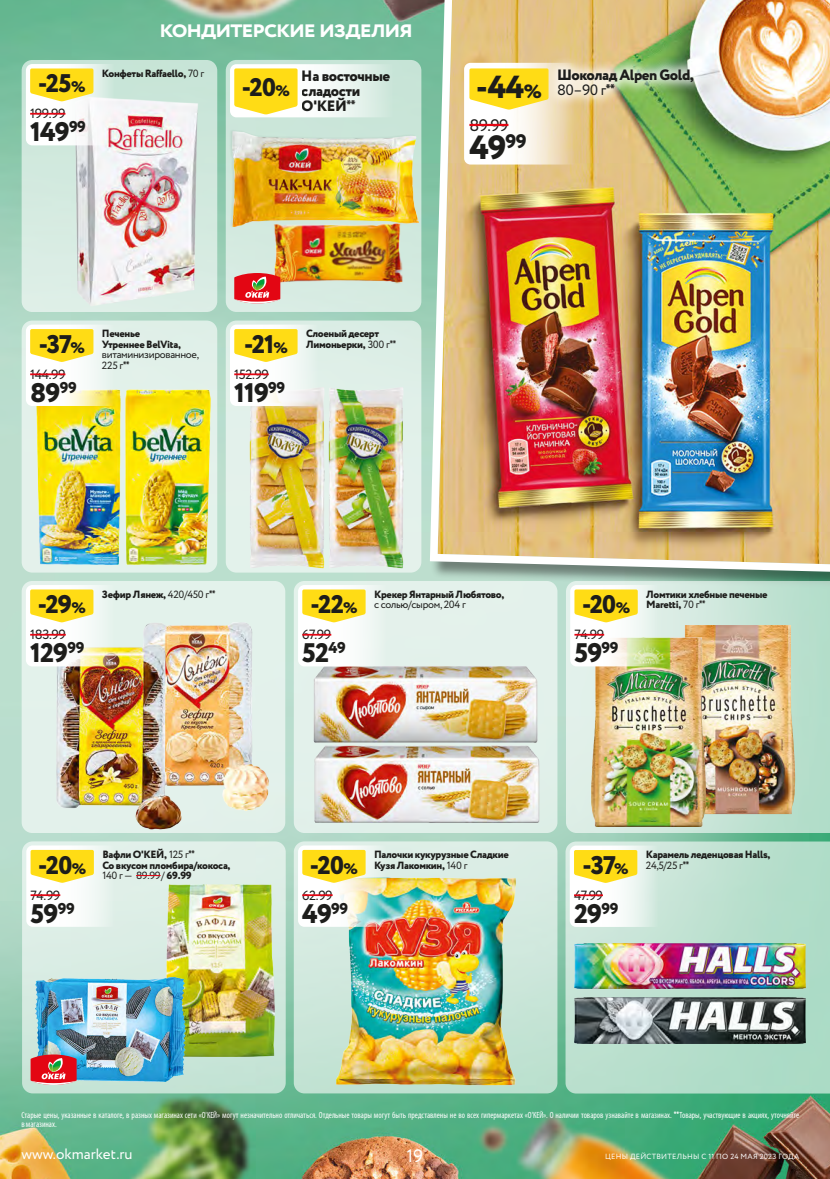
<style>
.page{position:relative;width:830px;height:1179px;background:#fff}
.page>*{position:absolute;margin:0;border:0;box-sizing:border-box;transform-origin:0 0}
.t1{font:800 33.6px "Circe";color:#1d1d1b}
.t2{font:800 31.8px "Circe";color:#1d1d1b}
.t3{font:800 26.85px "Circe";letter-spacing:-.03em;color:#1d1d1b}
.t4{font:800 25.5px "Circe";letter-spacing:-.03em;color:#1d1d1b}
.t5{font:700 24px "Circe";letter-spacing:-.04em;color:#fff}
.t6{font:18px "Circe";color:#fff}
.t7{font:16.65px "Circe";color:#1d1d1b}
.t8{font:800 15px/15px "Circe";letter-spacing:-.03em;color:#1d1d1b}
.t9{font:15px "Circe";color:#fff}
.t10{font:13.35px "Circe";letter-spacing:-.03em;color:#1d1d1b}
.t11{font:800 10.5px/10.5px "Circe";letter-spacing:-.03em;color:#1d1d1b}
.t12{font:10.5px/10.5px "Circe";letter-spacing:-.03em;color:#1d1d1b}
.t13{font:condensed 9px/9px "Myriad Pro";color:#fff;scale:.95 1}
.t14{font:7.5px "Circe";letter-spacing:.03em;color:#fff}
.s1{font-size:15.3px}
.s2{font-weight:400}
.s3{font-family:"PT Sans";font-weight:700;font-stretch:condensed}
.s4{font-size:19.2px}
.s5{font-family:"PT Sans";font-weight:700}
</style>
<div class="page">
<img style="left:0;top:0;width:830px;height:1179px">
<img style="left:426px;top:0;width:404px;height:576px">
<div style="left:22px;top:320px;width:195px;height:252px;background:#e2f1ea;border-radius:11px"></div>
<img style="left:125px;top:389px;width:86px;height:176px">
<img style="left:36px;top:405px;width:85px;height:160px">
<svg style="left:26px;top:324px;width:98px;height:82px"></svg>
<hr style="left:30px;top:373px;width:35px;height:2px;background:#e30613">
<svg style="left:30px;top:329px;width:63px;height:33px;background:#fee032"></svg>
<div style="left:226px;top:320px;width:195px;height:252px;background:#ddeee6;border-radius:11px"></div>
<img style="left:226px;top:402px;width:39px;height:170px">
<img style="left:265px;top:387px;width:156px;height:185px">
<div style="left:230px;top:324px;width:98px;height:82px;background:linear-gradient(to right,#fff,#e4efe9);border-radius:6px"></div>
<hr style="left:234px;top:373px;width:35px;height:2px;background:#e30613">
<svg style="left:234px;top:329px;width:64px;height:33px;background:#fee034"></svg>
<svg style="left:565px;top:841px;width:265px;height:252px;background:#b5dcca"></svg>
<img style="left:575px;top:943px;width:230px;height:45px">
<img style="left:575px;top:998px;width:230px;height:45px">
<div style="left:570px;top:845px;width:98px;height:82px;background:linear-gradient(to right,#fff,#d4eae0);border-radius:6px"></div>
<hr style="left:574px;top:894px;width:29px;height:2px;background:#e30613">
<svg style="left:574px;top:850px;width:63px;height:33px;background:#fee032"></svg>
<div style="left:22px;top:60px;width:195px;height:252px;background:#d3eadf;border-radius:11px"></div>
<img style="left:75px;top:99px;width:123px;height:207px">
<svg style="left:26px;top:64px;width:98px;height:81px;fill:#faf9fa"></svg>
<hr style="left:30px;top:113px;width:35px;height:2px;background:#e30613">
<svg style="left:30px;top:68px;width:63px;height:33px;background:#fee032"></svg>
<svg style="left:566px;top:581px;width:264px;height:252px;background:#c5e3d5"></svg>
<img style="left:681px;top:625px;width:114px;height:189px">
<img style="left:592px;top:637px;width:114px;height:189px">
<svg style="left:570px;top:585px;width:98px;height:81px"></svg>
<hr style="left:574px;top:634px;width:30px;height:1px;background:#e30613">
<svg style="left:574px;top:589px;width:64px;height:33px;background:#fee034"></svg>
<div style="left:22px;top:581px;width:263px;height:252px;background:#e3f2eb;border-radius:11px"></div>
<img style="left:144px;top:622px;width:125px;height:189px">
<img style="left:53px;top:644px;width:130px;height:186px">
<svg style="left:26px;top:585px;width:98px;height:81px;fill:#fafaf7"></svg>
<hr style="left:30px;top:634px;width:36px;height:1px;background:#e30613">
<svg style="left:30px;top:589px;width:63px;height:33px;background:#fee032"></svg>
<div style="left:294px;top:841px;width:263px;height:252px;background:linear-gradient(to bottom,#dfeee8,#bee1d0);border-radius:11px"></div>
<img style="left:328px;top:875px;width:195px;height:216px">
<img style="left:298px;top:845px;width:98px;height:82px;border-radius:6px">
<hr style="left:302px;top:894px;width:31px;height:2px;background:#e30613">
<svg style="left:302px;top:850px;width:64px;height:33px;background:#fee032"></svg>
<div style="left:294px;top:581px;width:263px;height:252px;background:#e3f1eb;border-radius:11px"></div>
<img style="left:314px;top:748px;width:226px;height:75px">
<img style="left:309px;top:666px;width:229px;height:82px">
<div style="left:298px;top:585px;width:98px;height:81px;background:linear-gradient(to right,#fffbfd,#e8f5f0);border-radius:6px"></div>
<svg style="left:302px;top:634px;width:29px;height:1px"></svg>
<svg style="left:302px;top:589px;width:64px;height:33px;background:#fee034"></svg>
<svg style="left:464px;top:63px;width:122px;height:101px"></svg>
<hr style="left:469px;top:124px;width:39px;height:2px;background:#e30613">
<svg style="left:469px;top:68px;width:80px;height:42px;background:#fee034"></svg>
<div style="left:545px;top:56px;width:161px;height:52px;background:#fff;opacity:.75"></div>
<div style="left:226px;top:60px;width:195px;height:252px;background:linear-gradient(to right,#d4e9df,#d1e8dd);border-radius:11px"></div>
<div style="left:229px;top:129px;width:190px;height:98px;background:#cbe5d9"></div>
<img style="left:232px;top:131px;width:187px;height:95px">
<img style="left:273px;top:223px;width:129px;height:61px">
<svg style="left:234px;top:273px;width:46px;height:30px"></svg>
<svg style="left:230px;top:64px;width:181px;height:53px"></svg>
<svg style="left:231px;top:65px;width:70px;height:53px"></svg>
<div style="left:22px;top:841px;width:264px;height:252px;background:linear-gradient(to bottom,#e5f2ec,#c5e3d5);border-radius:11px"></div>
<img style="left:167px;top:884px;width:108px;height:172px">
<img style="left:36px;top:977px;width:149px;height:104px">
<svg style="left:31px;top:1054px;width:46px;height:31px"></svg>
<div style="left:26px;top:845px;width:98px;height:82px;background:linear-gradient(to right,#fff,#e4f2ec);border-radius:6px"></div>
<hr style="left:31px;top:894px;width:29px;height:2px;background:#e30613">
<svg style="left:31px;top:850px;width:63px;height:33px;background:#fee033"></svg>
<svg style="left:136px;top:875px;width:25px;height:1px"></svg>
<h3 class="t4" style="left:38px;top:66px;width:49px">-25<span class="s1">%</span></h3>
<p class="t10" style="left:30px;top:105px;width:37px">199.99</p>
<h3 class="t3" style="left:30px;top:114px;width:57px">149<sup>99</sup></h3>
<h3 class="t5" style="left:160px;top:13px;width:255px">кондитерские изделия</h3>
<p class="t11" style="left:102px;top:68px;width:104px">Конфеты Raffaello, <span class="s2">70 г</span></p>
<h3 class="t4" style="left:242px;top:70px;width:50px">-20<span class="s1">%</span></h3>
<h3 class="t8" style="left:302px;top:69px;width:90px">На восточные сладости<br>О'КЕЙ<span class="s3">**</span></h3>
<h2 class="t2" style="left:476px;top:66px;width:67px">-44<span class="s4">%</span></h2>
<h3 class="t8" style="left:557px;top:68px;width:139px">Шоколад Alpen Gold,<br><span class="s2">80–90 г</span><span class="s3">**</span></h3>
<h3 class="t7" style="left:469px;top:114px;width:41px">89.99</h3>
<h1 class="t1" style="left:469px;top:125px;width:59px">49<sup>99</sup></h1>
<h3 class="t4" style="left:39px;top:327px;width:48px">-37<span class="s1">%</span></h3>
<p class="t11" style="left:102px;top:329px;width:80px">Печенье<br>Утреннее BelVita,</p>
<p class="t12" style="left:102px;top:350px;width:99px">витаминизированное,<br>225 г<span class="s3">**</span></p>
<p class="t10" style="left:30px;top:365px;width:37px">144.99</p>
<h3 class="t4" style="left:244px;top:327px;width:45px">-21<span class="s1">%</span></h3>
<p class="t11" style="left:306px;top:329px;width:92px">Слоеный десерт<br>Лимоньерки, <span class="s2">300 г</span><span class="s3">**</span></p>
<p class="t10" style="left:234px;top:365px;width:36px">152.99</p>
<h3 class="t3" style="left:30px;top:374px;width:48px">89<sup>99</sup></h3>
<h3 class="t3" style="left:234px;top:374px;width:52px">119<sup>99</sup></h3>
<h3 class="t4" style="left:38px;top:587px;width:50px">-29<span class="s1">%</span></h3>
<p class="t11" style="left:102px;top:589px;width:115px">Зефир Лянеж, <span class="s2">420/450 г</span><span class="s3">**</span></p>
<h3 class="t4" style="left:310px;top:587px;width:49px">-22<span class="s1">%</span></h3>
<p class="t11" style="left:374px;top:589px;width:132px">Крекер Янтарный Любятово,</p>
<p class="t12" style="left:374px;top:599px;width:93px">с солью/сыром, 204 г</p>
<h3 class="t4" style="left:582px;top:587px;width:50px">-20<span class="s1">%</span></h3>
<p class="t11" style="left:646px;top:589px;width:123px">Ломтики хлебные печеные<br>Maretti, <span class="s2">70 г</span><span class="s3">**</span></p>
<p class="t10" style="left:30px;top:626px;width:37px">183.99</p>
<p class="t10" style="left:302px;top:626px;width:30px">67.99</p>
<p class="t10" style="left:574px;top:626px;width:31px">74.99</p>
<h3 class="t3" style="left:30px;top:635px;width:56px">129<sup>99</sup></h3>
<h3 class="t3" style="left:302px;top:635px;width:45px">52<sup>49</sup></h3>
<h3 class="t3" style="left:574px;top:635px;width:46px">59<sup>99</sup></h3>
<h3 class="t4" style="left:38px;top:847px;width:50px">-20<span class="s1">%</span></h3>
<p class="t11" style="left:102px;top:850px;width:130px">Вафли О'КЕЙ, <span class="s2">125 г</span><span class="s3">**<br></span>Со вкусом пломбира/кокоса,<br><span class="s2">140 г — 89.99/</span> 69.99</p>
<h3 class="t4" style="left:310px;top:847px;width:50px">-20<span class="s1">%</span></h3>
<p class="t11" style="left:374px;top:850px;width:136px">Палочки кукурузные Сладкие<br>Кузя Лакомкин, <span class="s2">140 г</span></p>
<h3 class="t4" style="left:583px;top:847px;width:48px">-37<span class="s1">%</span></h3>
<p class="t11" style="left:646px;top:850px;width:126px">Карамель леденцовая Halls,<br><span class="s2">24,5/25 г</span><span class="s3">**</span></p>
<p class="t10" style="left:31px;top:886px;width:31px">74.99</p>
<p class="t10" style="left:302px;top:886px;width:32px">62.99</p>
<p class="t10" style="left:574px;top:886px;width:30px">47.99</p>
<h3 class="t3" style="left:31px;top:895px;width:46px">59<sup>99</sup></h3>
<h3 class="t3" style="left:302px;top:895px;width:48px">49<sup>99</sup></h3>
<h3 class="t3" style="left:574px;top:895px;width:46px">29<sup>99</sup></h3>
<p class="t13" style="left:22px;top:1110px;width:820px">Старые цены, указанные в каталоге, в разных магазинах сети «О'КЕЙ» могут незначительно отличаться. Отдельные товары могут быть представлены не во всех гипермаркетах «О'КЕЙ». О наличии товаров узнавайте в магазинах. <span class="s5">**</span>Товары, участвующие в акциях, уточняйте в магазинах.</p>
<h3 class="t9" style="left:22px;top:1144px;width:113px">www.okmarket.ru</h3>
<h3 class="t6" style="left:406px;top:1143px;width:18px">19</h3>
<p class="t14" style="left:605px;top:1151px;width:196px">ЦЕНЫ ДЕЙСТВИТЕЛЬНЫ с 11 по 24 мая 2023 ГОДА</p>
</div>
